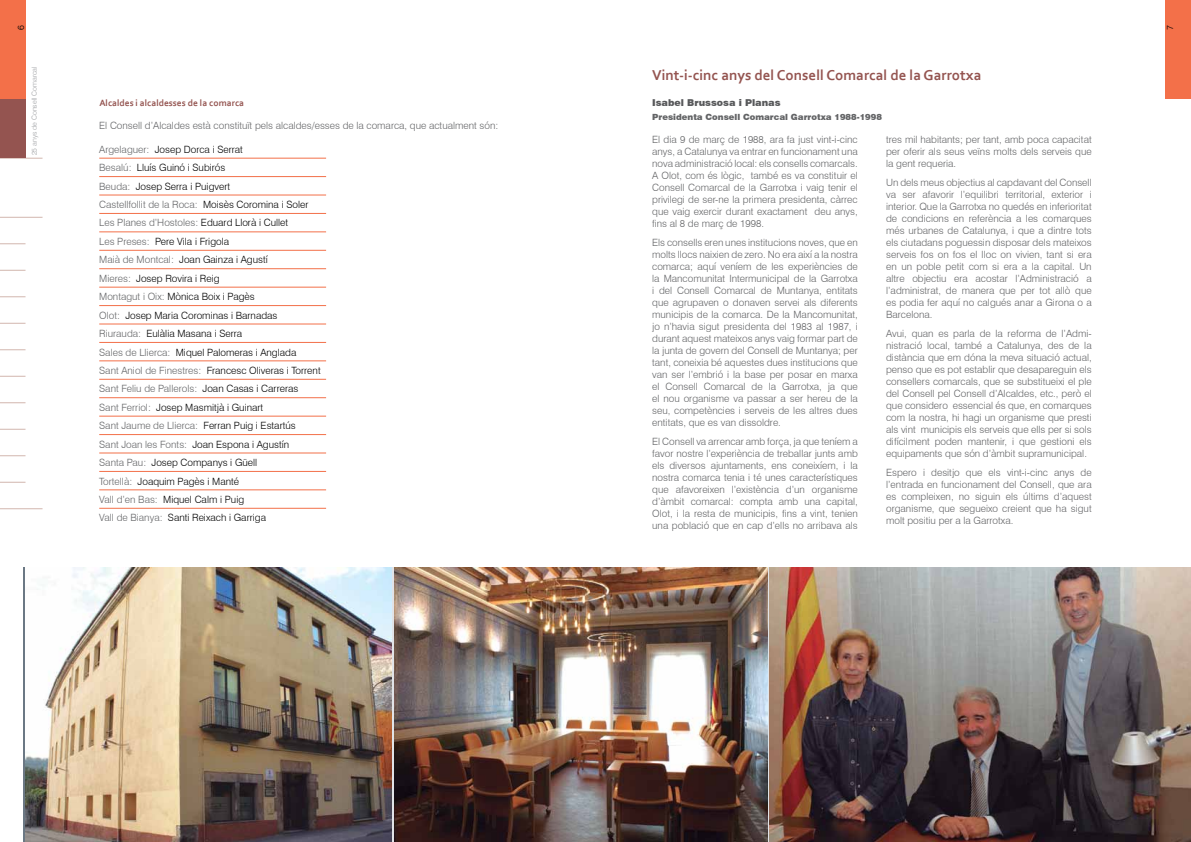
<style>
.page{position:relative;width:1191px;height:842px;background:#fff}
.page>*{position:absolute;margin:0;border:0;box-sizing:border-box;transform-origin:0 0}
.t1{font:700 15px "Corbel";color:#945450}
.t2{font:300 10px/12px "Swiss 721 BT";color:#636466;text-align:justify}
.t3{font:300 10px/18.4px "Swiss 721 BT";color:#000}
.t4{font:700 9.5px "Corbel";color:#945450}
.t5{font:900 9.5px "Swiss 721 BT";color:#58595b}
.t6{font:300 9px "Swiss 721 BT";color:#000}
.t7{font:900 8.5px "Swiss 721 BT";color:#636466}
.t8{font:300 7px "Swiss 721 BT";color:#9d9fa2}
.s1{color:#636466}
</style>
<div class="page">
<div style="left:0;top:0;width:26px;height:99px;background:#f37049"></div>
<div style="left:1165px;top:0;width:26px;height:99px;background:#f37049"></div>
<hr style="left:23px;top:567px;width:3px;height:275px;background:#6b7884">
<hr style="left:0;top:158px;width:43px;height:1px;background:#d2b6ae">
<hr style="left:0;top:217px;width:43px;height:1px;background:#d2b6ae">
<svg style="left:0;top:270px;width:26px;height:1px"></svg>
<svg style="left:0;top:297px;width:26px;height:1px"></svg>
<svg style="left:0;top:323px;width:26px;height:1px"></svg>
<svg style="left:0;top:376px;width:26px;height:1px"></svg>
<svg style="left:0;top:456px;width:26px;height:1px"></svg>
<hr style="left:0;top:509px;width:43px;height:1px;background:#d2b6ae">
<svg style="left:0;top:429px;width:26px;height:1px"></svg>
<svg style="left:0;top:482px;width:26px;height:1px"></svg>
<svg style="left:0;top:403px;width:26px;height:1px"></svg>
<svg style="left:0;top:350px;width:26px;height:1px"></svg>
<svg style="left:0;top:244px;width:26px;height:1px"></svg>
<img style="left:769px;top:567px;width:422px;height:275px">
<div style="left:0;top:99px;width:26px;height:59px;background:#945450"></div>
<img style="left:26px;top:567px;width:366px;height:275px">
<img style="left:394px;top:567px;width:373px;height:275px">
<hr style="left:99px;top:158px;width:227px;height:1px;background:#f37049">
<hr style="left:99px;top:176px;width:227px;height:1px;background:#f37049">
<hr style="left:99px;top:195px;width:227px;height:1px;background:#f37049">
<hr style="left:99px;top:213px;width:227px;height:1px;background:#f37049">
<hr style="left:99px;top:232px;width:227px;height:1px;background:#f37049">
<hr style="left:99px;top:250px;width:227px;height:1px;background:#f37049">
<hr style="left:99px;top:269px;width:227px;height:1px;background:#f37049">
<hr style="left:99px;top:287px;width:227px;height:1px;background:#f37049">
<hr style="left:99px;top:305px;width:227px;height:1px;background:#f37049">
<hr style="left:99px;top:324px;width:227px;height:1px;background:#f37049">
<hr style="left:99px;top:342px;width:227px;height:1px;background:#f37049">
<hr style="left:99px;top:361px;width:227px;height:1px;background:#f37049">
<hr style="left:99px;top:379px;width:227px;height:1px;background:#f37049">
<hr style="left:99px;top:397px;width:227px;height:1px;background:#f37049">
<hr style="left:99px;top:416px;width:227px;height:1px;background:#f37049">
<hr style="left:99px;top:434px;width:227px;height:1px;background:#f37049">
<hr style="left:99px;top:453px;width:227px;height:1px;background:#f37049">
<hr style="left:99px;top:471px;width:227px;height:1px;background:#f37049">
<hr style="left:99px;top:490px;width:227px;height:1px;background:#f37049">
<hr style="left:99px;top:508px;width:227px;height:1px;background:#f37049">
<p class="t6" style="left:15px;top:30px;width:6px;rotate:-90deg">6</p>
<p class="t6" style="left:1164px;top:30px;width:6px;rotate:-90deg">7</p>
<h1 class="t1" style="left:652px;top:66px;width:331px">Vint-i-cinc anys del Consell Comarcal de la Garrotxa</h1>
<p class="t8" style="left:30px;top:155px;width:90px;rotate:-90deg">25 anys de Consell Comarcal</p>
<p class="t5" style="left:652px;top:97px;width:130px">Isabel Brussosa i Planas</p>
<p class="t7" style="left:652px;top:111px;width:231px">Presidenta Consell Comarcal Garrotxa 1988-1998</p>
<p class="t4" style="left:99px;top:97px;width:146px">Alcaldes i alcaldesses de la comarca</p>
<p class="t2" style="left:99px;top:119px;width:400px">El Consell d’Alcaldes està constituït pels alcaldes/esses de la comarca, que actualment són:</p>
<p class="t2" style="left:652px;top:133px;width:207px">El dia 9 de març de 1988, ara fa just vint-i-cinc anys, a Catalunya va entrar en funcionament una nova administració local: els consells comarcals.<br>A Olot, com és lògic, també es va constituir el Consell Comarcal de la Garrotxa i vaig tenir el privilegi de ser-ne la primera presidenta, càrrec que vaig exercir durant exactament deu anys, fins al 8 de març de 1998.</p>
<p class="t2" style="left:652px;top:236px;width:207px">Els consells eren unes institucions noves, que en molts llocs naixien de zero. No era així a la nostra comarca; aquí veníem de les experiències de la Mancomunitat Intermunicipal de la Garrotxa i del Consell Comarcal de Muntanya, entitats que agrupaven o donaven servei als diferents municipis de la comarca. De la Mancomunitat, jo n’havia sigut presidenta del 1983 al 1987, i durant aquest mateixos anys vaig formar part de la junta de govern del Consell de Muntanya; per tant, coneixia bé aquestes dues institucions que van ser l’embrió i la base per posar en marxa el Consell Comarcal de la Garrotxa, ja que el nou organisme va passar a ser hereu de la seu, competències i serveis de les altres dues entitats, que es van dissoldre.</p>
<p class="t2" style="left:652px;top:435px;width:207px">El Consell va arrencar amb força, ja que teníem a favor nostre l’experiència de treballar junts amb els diversos ajuntaments, ens coneixíem, i la nostra comarca tenia i té unes característiques que afavoreixen l’existència d’un organisme d’àmbit comarcal: compta amb una capital, Olot, i la resta de municipis, fins a vint, tenien una població que en cap d’ells no arribava als</p>
<p class="t2" style="left:886px;top:133px;width:207px">tres mil habitants; per tant, amb poca capacitat per oferir als seus veïns molts dels serveis que la gent requeria.</p>
<p class="t2" style="left:886px;top:176px;width:207px">Un dels meus objectius al capdavant del Consell va ser afavorir l’equilibri territorial, exterior i interior. Que la Garrotxa no quedés en inferioritat de condicions en referència a les comarques més urbanes de Catalunya, i que a dintre tots els ciutadans poguessin disposar dels mateixos serveis fos on fos el lloc on vivien, tant si era en un poble petit com si era a la capital. Un altre objectiu era acostar l’Administració a l’administrat, de manera que per tot allò que es podia fer aquí no calgués anar a Girona o a Barcelona.</p>
<p class="t2" style="left:886px;top:327px;width:207px">Avui, quan es parla de la reforma de l’Admi&shy;nistració local, també a Catalunya, des de la distància que em dóna la meva situació actual, penso que es pot establir que desapareguin els consellers comarcals, que se substitueixi el ple del Consell pel Consell d’Alcaldes, etc., però el que considero essencial és que, en comarques com la nostra, hi hagi un organisme que presti als vint municipis els serveis que ells per si sols difícilment poden mantenir, i que gestioni els equipaments que són d’àmbit supramunicipal.</p>
<p class="t2" style="left:886px;top:466px;width:207px">Espero i desitjo que els vint-i-cinc anys de l’entrada en funcionament del Consell, que ara es compleixen, no siguin els últims d’aquest organisme, que segueixo creient que ha sigut molt positiu per a la Garrotxa.</p>
<p class="t3" style="left:99px;top:140px;width:223px"><span class="s1">Argelaguer:</span> Josep Dorca i Serrat<br><span class="s1">Besalú:</span> Lluís Guinó i Subirós<br><span class="s1">Beuda:</span> Josep Serra i Puigvert<br><span class="s1">Castellfollit de la Roca:</span> Moisès Coromina i Soler <span class="s1">Les Planes d’Hostoles:</span> Eduard Llorà i Cullet<br><span class="s1">Les Preses:</span> Pere Vila i Frigola<br><span class="s1">Maià de Montcal:</span> Joan Gainza i Agustí<br><span class="s1">Mieres:</span> Josep Rovira i Reig<br><span class="s1">Montagut i Oix:</span> Mònica Boix i Pagès<br><span class="s1">Olot:</span> Josep Maria Corominas i Barnadas <span class="s1">Riurauda:</span> Eulàlia Masana i Serra<br><span class="s1">Sales de Llierca:</span> Miquel Palomeras i Anglada<br><span class="s1">Sant Aniol de Finestres:</span> Francesc Oliveras i Torrent <span class="s1">Sant Feliu de Pallerols:</span> Joan Casas i Carreras<br><span class="s1">Sant Ferriol:</span> Josep Masmitjà i Guinart<br><span class="s1">Sant Jaume de Llierca:</span> Ferran Puig i Estartús<br><span class="s1">Sant Joan les Fonts:</span> Joan Espona i Agustín<br><span class="s1">Santa Pau:</span> Josep Companys i Güell<br><span class="s1">Tortellà:</span> Joaquim Pagès i Manté<br><span class="s1">Vall d’en Bas:</span> Miquel Calm i Puig<br><span class="s1">Vall de Bianya:</span> Santi Reixach i Garriga</p>
</div>
